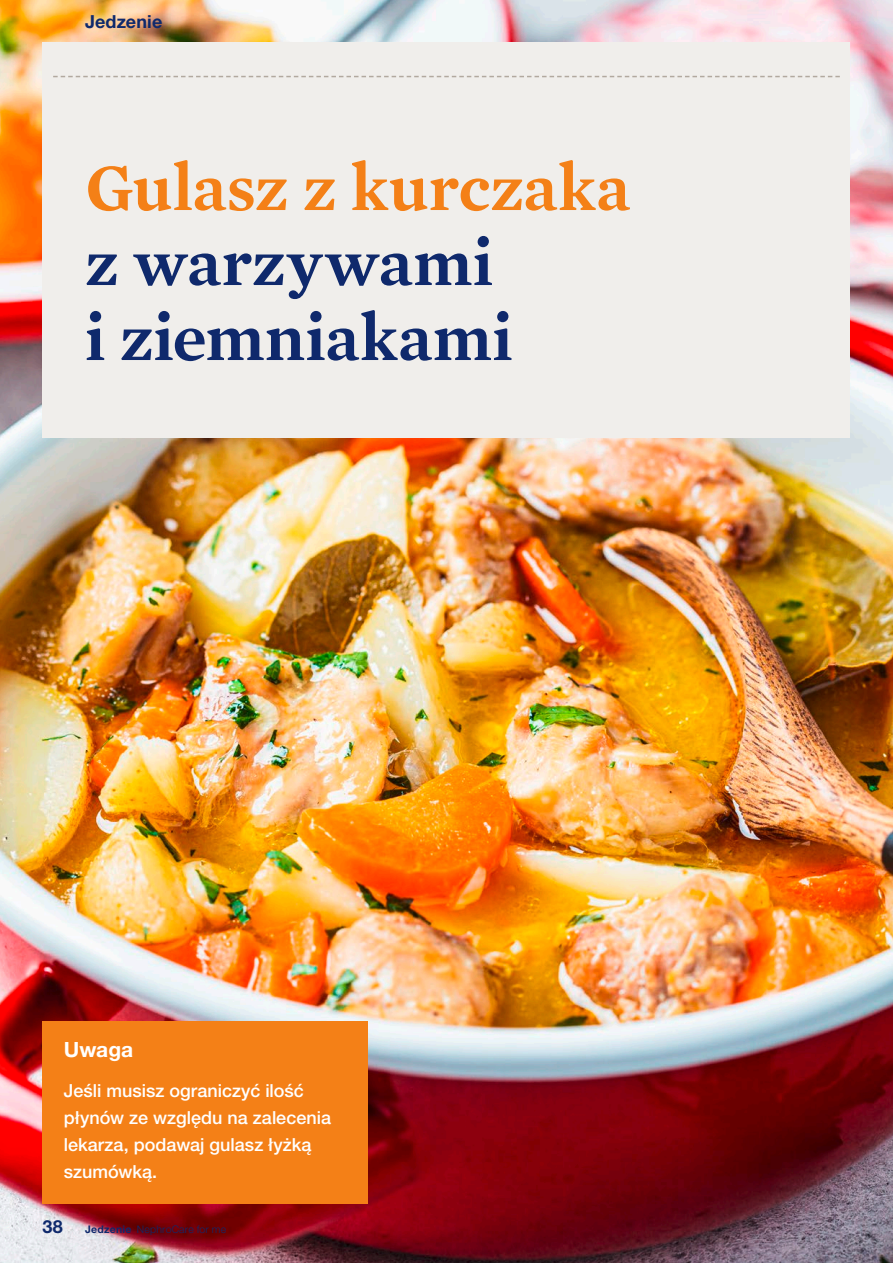
<style>
.page{position:relative;width:893px;height:1263px;background:#fff}
.page>*{position:absolute;margin:0;border:0;box-sizing:border-box;transform-origin:0 0}
.t1{font:600 67.5px/75px "Mercury Text G1";letter-spacing:.01em;color:#0f296c}
.t2{font:600 67.5px "Mercury Text G1";letter-spacing:-.005em;color:#f48017}
.t3{font:700 21px "Helvetica Neue LT Pro";color:#fff}
.t4{font:500 18px/27px "Helvetica Neue LT Pro";color:#fff}
.t5{font:700 18px "Helvetica Neue LT Pro";letter-spacing:.005em;color:#0f296c}
.t6{font:300 10.5px "Helvetica Neue LT Pro";letter-spacing:.02em;color:#0f296c}
.t7{font:700 10.5px "Helvetica Neue LT Pro";letter-spacing:.025em;color:#0f296c}
.s1{font-size:18px}
.s2{font-weight:700}
</style>
<div class="page">
<img style="left:0;top:0;width:893px;height:1263px">
<div style="left:43px;top:43px;width:807px;height:395px;background:#f0eeeb"></div>
<svg style="left:53px;top:76px;width:787px;height:1px"></svg>
<div style="left:43px;top:1020px;width:325px;height:183px;background:#f48017"></div>
<p class="t5" style="left:85px;top:10px;width:79px">Jedzenie</p>
<h1 class="t2" style="left:85px;top:137px;width:546px">Gulasz z kurczaka</h1>
<h1 class="t1" style="left:85px;top:222px;width:429px">z warzywami i ziemniakami</h1>
<p class="t3" style="left:64px;top:1036px;width:71px">Uwaga</p>
<p class="t4" style="left:64px;top:1077px;width:269px">Jeśli musisz ograniczyć ilość płynów ze względu na zalecenia lekarza, podawaj gulasz łyżką szumówką.</p>
<p class="t7" style="left:43px;top:1223px;width:86px"><span class="s1">38</span> Chapter</p>
<p class="t6" style="left:85px;top:1223px;width:138px"><span class="s2">Jedzenie</span>NephroCare for me</p>
<p class="t6" style="left:137px;top:1223px;width:91px">NephroCare for me</p>
</div>
